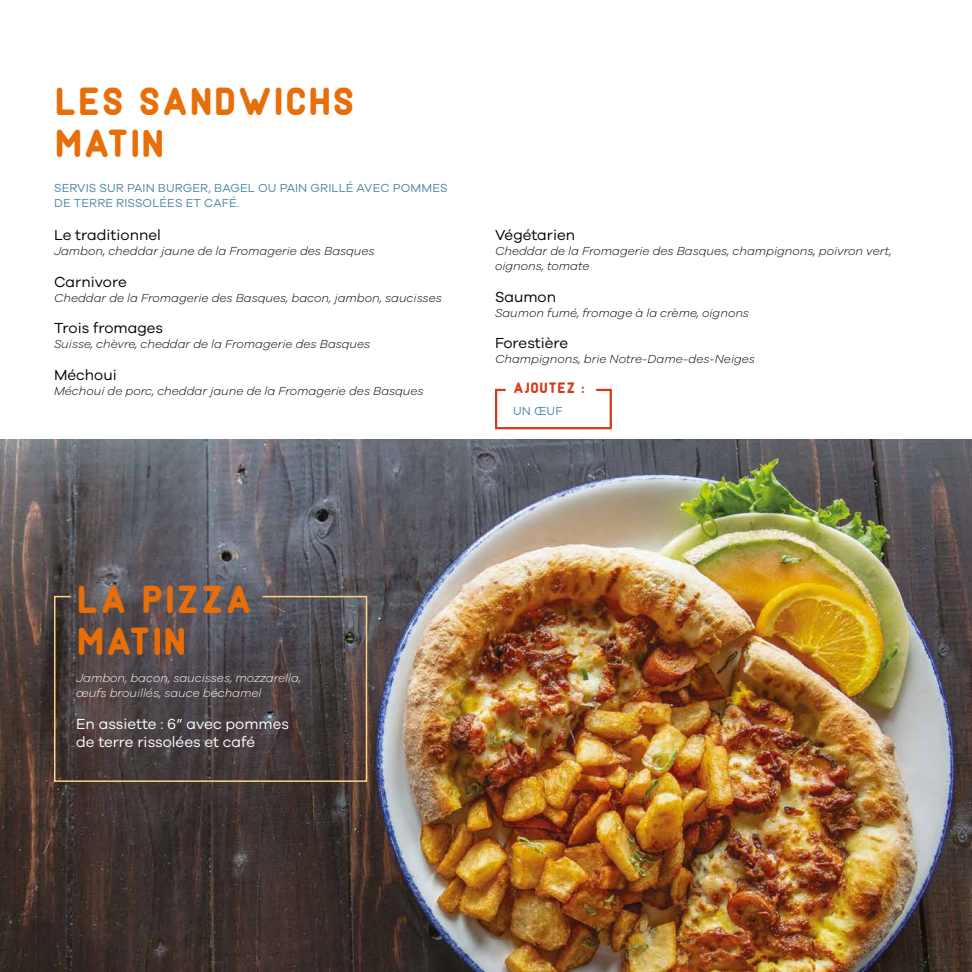
<style>
.page{position:relative;width:972px;height:972px;background:#fff}
.page>*{position:absolute;margin:0;border:0;box-sizing:border-box;transform-origin:0 0}
.t1{font:39px/42px "Bon Voyage";color:#e76e08}
.t2{font:15px "Galano Grotesque";color:#000}
.t3{font:15px/18px "Galano Grotesque";color:#fff}
.t4{font:15px "Bon Voyage";color:#d13b17}
.t5{font:italic 300 12px/15px "Galano Grotesque";color:#000}
.t6{font:12px/15px "Galano Grotesque";letter-spacing:.01em;color:#4c87a3}
.t7{font:italic 300 12px/15px "Galano Grotesque";color:#fff}
</style>
<div class="page">
<img style="left:0;top:440px;width:972px;height:532px">
<svg style="left:495px;top:388px;width:117px;height:42px"></svg>
<svg style="left:53px;top:595px;width:315px;height:188px;background:#4e4546"></svg>
<h1 class="t1" style="left:54px;top:81px;width:303px">LES SANDWICHS<br>MATIN</h1>
<p class="t6" style="left:54px;top:180px;width:395px">SERVIS SUR PAIN BURGER, BAGEL OU PAIN GRILLÉ AVEC POMMES<br>DE TERRE RISSOLÉES ET CAFÉ.</p>
<p class="t2" style="left:54px;top:226px;width:108px">Le traditionnel</p>
<p class="t5" style="left:54px;top:243px;width:322px">Jambon, cheddar jaune de la Fromagerie des Basques</p>
<p class="t2" style="left:54px;top:273px;width:74px">Carnivore</p>
<p class="t5" style="left:54px;top:290px;width:389px">Cheddar de la Fromagerie des Basques, bacon, jambon, saucisses</p>
<p class="t2" style="left:54px;top:319px;width:111px">Trois fromages</p>
<p class="t5" style="left:54px;top:336px;width:318px">Suisse, chèvre, cheddar de la Fromagerie des Basques</p>
<p class="t2" style="left:54px;top:366px;width:64px">Méchoui</p>
<p class="t5" style="left:54px;top:383px;width:371px">Méchoui de porc, cheddar jaune de la Fromagerie des Basques</p>
<p class="t4" style="left:513px;top:379px;width:74px">AJOUTEZ :</p>
<p class="t6" style="left:513px;top:403px;width:51px">UN ŒUF</p>
<p class="t2" style="left:495px;top:226px;width:82px">Végétarien</p>
<p class="t5" style="left:495px;top:244px;width:398px">Cheddar de la Fromagerie des Basques, champignons, poivron vert, oignons, tomate</p>
<p class="t2" style="left:495px;top:288px;width:63px">Saumon</p>
<p class="t5" style="left:495px;top:305px;width:256px">Saumon fumé, fromage à la crème, oignons</p>
<p class="t2" style="left:495px;top:334px;width:75px">Forestière</p>
<p class="t5" style="left:495px;top:352px;width:262px">Champignons, brie Notre-Dame-des-Neiges</p>
<h1 class="t1" style="left:76px;top:578px;width:178px">LA PIZZA<br>MATIN</h1>
<p class="t7" style="left:76px;top:670px;width:227px">Jambon, bacon, saucisses, mozzarella, œufs brouillés, sauce béchamel</p>
<p class="t3" style="left:76px;top:714px;width:214px">En assiette : 6” avec pommes de terre rissolées et café</p>
</div>
